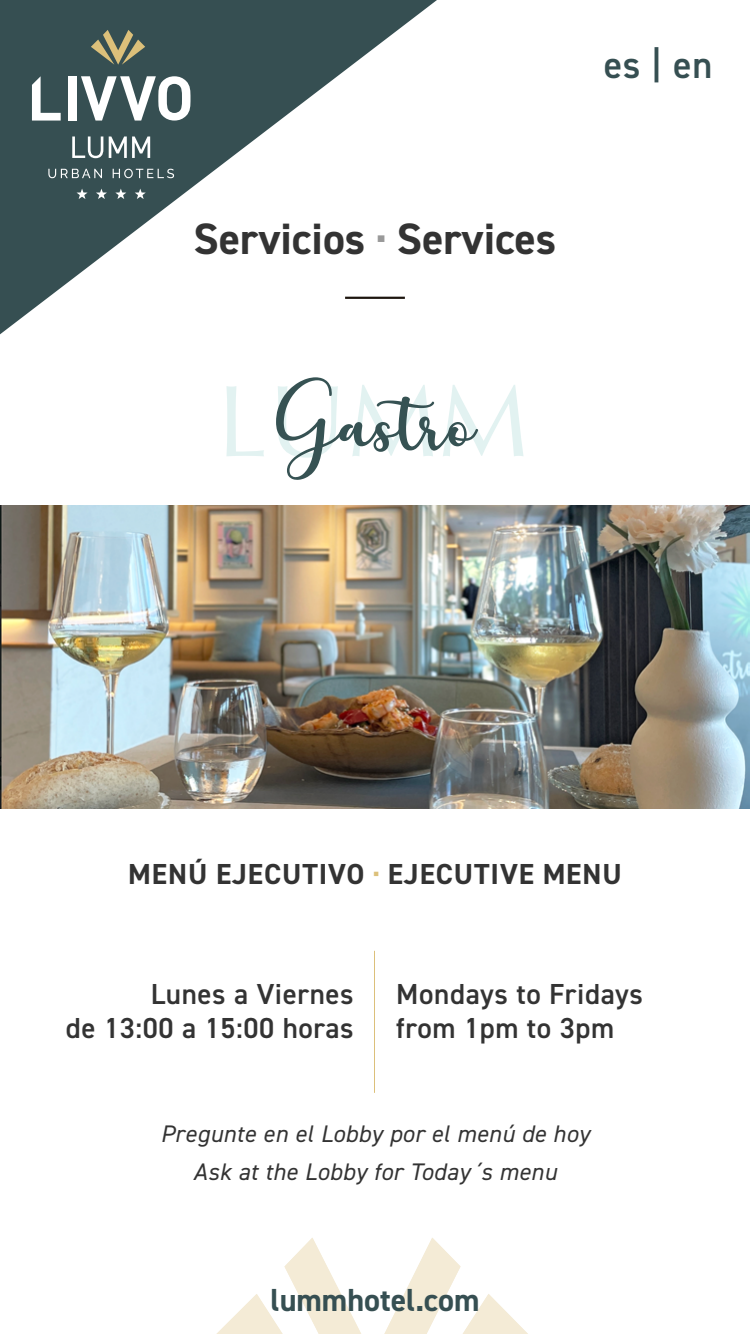
<style>
.page{position:relative;width:750px;height:1334px;background:#fff}
.page>*{position:absolute;margin:0;border:0;box-sizing:border-box;transform-origin:0 0}
.t1{font:700 44px "DIN2014";color:#333}
.t2{font:600 38px "DIN2014";color:#364f52}
.t3{font:700 32px "DIN2014";color:#364f52}
.t4{font:600 29px/34px "DIN2014";letter-spacing:.02em;color:#333;text-align:right}
.t5{font:700 29px "DIN2014";letter-spacing:.03em;color:#333}
.t6{font:italic 24px/38px "DIN2014";letter-spacing:.02em;color:#333;text-align:center}
.s1{color:#999}
.s2{color:#dcc07a}
</style>
<div class="page">
<svg style="left:216px;top:1238px;width:312px;height:96px"></svg>
<svg style="left:0;top:0;width:553px;height:506px"></svg>
<svg style="left:72px;top:136px;width:31px;height:22px"></svg>
<svg style="left:109px;top:136px;width:41px;height:22px"></svg>
<svg style="left:32px;top:76px;width:29px;height:45px"></svg>
<div style="left:68px;top:76px;width:8px;height:45px;background:#fff"></div>
<svg style="left:81px;top:76px;width:110px;height:45px"></svg>
<svg style="left:91px;top:30px;width:54px;height:35px"></svg>
<svg style="left:77px;top:189px;width:11px;height:10px"></svg>
<svg style="left:96px;top:189px;width:11px;height:10px"></svg>
<svg style="left:115px;top:189px;width:11px;height:10px"></svg>
<svg style="left:135px;top:189px;width:11px;height:10px"></svg>
<svg style="left:48px;top:169px;width:54px;height:9px"></svg>
<svg style="left:113px;top:169px;width:61px;height:9px"></svg>
<hr style="left:345px;top:297px;width:60px;height:2px;background:#1d160f">
<img style="left:0;top:506px;width:750px;height:303px">
<svg style="left:226px;top:386px;width:38px;height:70px"></svg>
<svg style="left:276px;top:377px;width:248px;height:103px"></svg>
<hr style="left:374px;top:951px;width:1px;height:142px;background:#dcc07a">
<h2 class="t2" style="left:604px;top:40px;width:110px">es | en</h2>
<h1 class="t1" style="left:194px;top:210px;width:364px">Servicios <span class="s1">·</span> Services</h1>
<p class="t5" style="left:128px;top:854px;width:495px">MENÚ EJECUTIVO <span class="s2">·</span> EJECUTIVE MENU</p>
<p class="t4" style="left:66px;top:976px;width:289px">Lunes a Viernes<br>de 13:00 a 15:00 horas</p>
<p class="t4" style="left:396px;top:976px;width:248px;text-align:left">Mondays to Fridays from 1pm to 3pm</p>
<p class="t6" style="left:160px;top:1115px;width:431px">Pregunte en el Lobby por el menú de hoy<br>Ask at the Lobby for Today´s menu</p>
<p class="t3" style="left:271px;top:1279px;width:210px">lummhotel.com</p>
</div>
